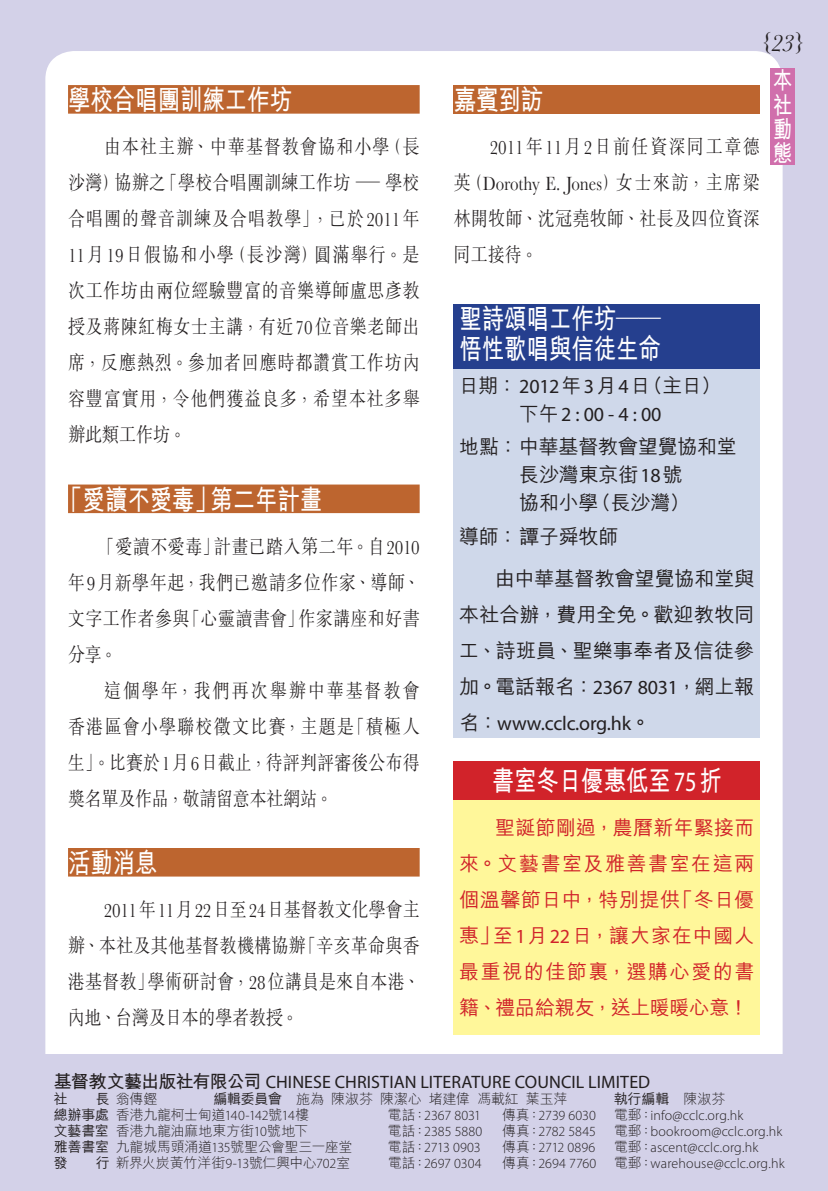
<style>
.page{position:relative;width:828px;height:1191px;background:#d3d1e8}
.page>*{position:absolute;margin:0;border:0;box-sizing:border-box;transform-origin:0 0}
._2012_activity_title{font:700 28px "M Hei HK";color:#fff;scale:.8 1}
._2012_眉題{font:700 24px/24px "M Hei HK";color:#fff;text-align:justify;scale:.8 1}
._2012_number{font:italic 24px "Baskerville";color:#231f20}
._2012_activity{font:300 20px/36px "M Sung HK";letter-spacing:.02em;color:#231f20;text-align:justify;scale:.85 1}
._2012_activity-2{font:500 20px/36px "M Hei HK";letter-spacing:-.01em;color:#231f20;text-align:justify}
._2012_activity-3{font:500 20px/36px "M Hei HK";letter-spacing:.04em;color:#d1232a;text-align:justify}
._2012_activity-4{font:20px "Myriad Pro";color:#231f20}
.t1{font:18px "Myriad Pro";letter-spacing:.005em;color:#231f20}
.t2{font:300 14px "Myriad Pro";letter-spacing:.005em;color:#231f20}
.t3{font:300 14px "M Hei HK";letter-spacing:-.02em;color:#231f20}
.t4{font:500 14px "M Hei HK";color:#231f20}
.s1{font-family:"Baskerville";font-weight:400}
.s2{font-family:"Myriad Pro";font-weight:400}
.s3{font-family:"M Hei HK";font-weight:500}
.s4{font-family:"M Hei HK";font-weight:700}
.s5{font-weight:500}
.s6{font-weight:300}
.s7{font-family:"Myriad Pro"}
.s8{font-family:"M Hei HK"}
</style>
<div class="page">
<div style="left:45px;top:51px;width:737px;height:1003px;background:#fff"></div>
<svg style="left:68px;top:85px;width:352px;height:791px;background:#f7eee8"></svg>
<div style="left:454px;top:85px;width:306px;height:29px;background:#bd652f"></div>
<div style="left:454px;top:304px;width:306px;height:65px;background:#253f8e"></div>
<div style="left:454px;top:369px;width:306px;height:369px;background:#cfd8ea"></div>
<div style="left:454px;top:760px;width:306px;height:40px;background:#d1232a"></div>
<div style="left:454px;top:800px;width:306px;height:235px;background:#fff79a"></div>
<div style="left:770px;top:68px;width:25px;height:96px;background:#d06fac"></div>
<p class="_2012_activity_title" style="left:68px;top:79px;width:281px">學校合唱團訓練工作坊</p>
<p class="_2012_activity" style="left:68px;top:128px;width:415px;text-indent:36px">由本社主辦、中華基督教會協和小學（長沙灣）協辦之「學校合唱團訓練工作坊－學校合唱團的聲音訓練及合唱教學」，已於<span class="s1">2011</span>年<span class="s1">11</span>月<span class="s1">19</span>日假協和小學（長沙灣）圓滿舉行。是次工作坊由兩位經驗豐富的音樂導師盧思彥教授及蔣陳紅梅女士主講，有近<span class="s1">70</span>位音樂老師出席，反應熱烈。參加者回應時都讚賞工作坊內容豐富實用，令他們獲益良多，希望本社多舉辦此類工作坊。</p>
<p class="_2012_activity_title" style="left:60px;top:479px;width:329px">「愛讀不愛毒」第二年計畫</p>
<p class="_2012_activity" style="left:68px;top:527px;width:416px;text-indent:30px">「愛讀不愛毒」計畫已踏入第二年。自<span class="s1">2010</span>年<span class="s1">9</span>月新學年起，我們已邀請多位作家、導師、文字工作者參與「心靈讀書會」作家講座和好書分享。</p>
<p class="_2012_activity" style="left:68px;top:671px;width:415px;text-indent:36px">這個學年，我們再次舉辦中華基督教會香港區會小學聯校徵文比賽，主題是「積極人生」。比賽於<span class="s1">1</span>月<span class="s1">6</span>日截止，待評判評審後公布得獎名單及作品，敬請留意本社網站。</p>
<p class="_2012_activity_title" style="left:68px;top:842px;width:114px">活動消息</p>
<p class="_2012_activity" style="left:68px;top:891px;width:416px;text-indent:36px"><span class="s1">2011</span>年<span class="s1">11</span>月<span class="s1">22</span>日至<span class="s1">24</span>日基督教文化學會主辦、本社及其他基督教機構協辦「辛亥革命與香港基督教」學術研討會，<span class="s1">28</span>位講員是來自本港、內地、台灣及日本的學者教授。</p>
<p class="_2012_number" style="left:761px;top:28px;width:45px">{23}</p>
<p class="_2012_activity_title" style="left:454px;top:79px;width:113px">嘉賓到訪</p>
<p class="_2012_activity" style="left:454px;top:128px;width:362px;text-indent:36px"><span class="s1">2011</span>年<span class="s1">11</span>月<span class="s1">2</span>日前任資深同工章德英（<span class="s1">Dorothy E. Jones</span>）女士來訪，主席梁林開牧師、沈冠堯牧師、社長及四位資深同工接待。</p>
<p class="_2012_眉題" style="left:773px;top:67px;width:24px">本社動態</p>
<p class="_2012_activity_title" style="left:459px;top:299px;width:254px">聖詩頌唱工作坊──</p>
<p class="_2012_activity_title" style="left:459px;top:329px;width:253px">悟性歌唱與信徒生命</p>
<p class="_2012_activity-2" style="left:459px;top:366px;width:264px">日期： <span class="s2">2012</span>年<span class="s2">3</span>月<span class="s2">4</span>日（主日）</p>
<p class="_2012_activity-4" style="left:519px;top:401px;width:144px"><span class="s3">下午</span>2 : 00 - 4 : 00</p>
<p class="_2012_activity-2" style="left:459px;top:427px;width:279px">地點：中華基督教會望覺協和堂</p>
<p class="_2012_activity-2" style="left:519px;top:455px;width:165px">長沙灣東京街<span class="s2">18</span>號</p>
<p class="_2012_activity-2" style="left:519px;top:483px;width:172px">協和小學（長沙灣）</p>
<p class="_2012_activity-2" style="left:459px;top:517px;width:161px">導師：譚子舜牧師</p>
<p class="_2012_activity-2" style="left:459px;top:559px;width:297px;text-indent:36px">由中華基督教會望覺協和堂與本社合辦，費用全免。歡迎教牧同工、詩班員、聖樂事奉者及信徒參加。電話報名：<span class="s2">2367 8031</span>，網上報名：<span class="s2">www.cclc.org.hk</span>。</p>
<p class="_2012_activity_title" style="left:492px;top:760px;width:289px">書室冬日優惠低至<span class="s2">75</span>折</p>
<p class="_2012_activity-3" style="left:459px;top:808px;width:297px;text-indent:36px">聖誕節剛過，農曆新年緊接而來。文藝書室及雅善書室在這兩個溫馨節日中，特別提供「冬日優惠」至<span class="s2">1</span>月<span class="s2">22</span>日，讓大家在中國人最重視的佳節裏，選購心愛的書籍、禮品給親友，送上暖暖心意！</p>
<p class="t1" style="left:54px;top:1070px;width:598px"><span class="s4">基督教文藝出版社有限公司</span> CHINESE CHRISTIAN LITERATURE COUNCIL LIMITED</p>
<p class="t4" style="left:54px;top:1089px;width:15px">社</p>
<p class="t3" style="left:96px;top:1089px;width:63px"><span class="s5">長</span>翁傳鏗</p>
<p class="t3" style="left:213px;top:1089px;width:356px"><span class="s5">編輯委員會</span> 施為陳淑芬陳潔心堵建偉馮載紅葉玉萍</p>
<p class="t4" style="left:614px;top:1089px;width:113px">執行編輯 <span class="s6">陳淑芬</span></p>
<p class="t3" style="left:54px;top:1105px;width:257px"><span class="s5">總辦事處</span>香港九龍柯士甸道<span class="s7">140-142</span>號<span class="s7">14</span>樓</p>
<p class="t2" style="left:388px;top:1107px;width:95px"><span class="s8">電話：</span>2367 8031</p>
<p class="t2" style="left:502px;top:1107px;width:95px"><span class="s8">傳真：</span>2739 6030</p>
<p class="t2" style="left:614px;top:1107px;width:131px"><span class="s8">電郵：</span>info@cclc.org.hk</p>
<p class="t3" style="left:54px;top:1121px;width:256px"><span class="s5">文藝書室</span>香港九龍油麻地東方街<span class="s7">10</span>號地下</p>
<p class="t2" style="left:388px;top:1123px;width:96px"><span class="s8">電話：</span>2385 5880</p>
<p class="t2" style="left:502px;top:1123px;width:95px"><span class="s8">傳真：</span>2782 5845</p>
<p class="t2" style="left:614px;top:1123px;width:170px"><span class="s8">電郵：</span>bookroom@cclc.org.hk</p>
<p class="t3" style="left:54px;top:1137px;width:300px"><span class="s5">雅善書室</span>九龍城馬頭涌道<span class="s7">135</span>號聖公會聖三一座堂</p>
<p class="t2" style="left:388px;top:1139px;width:94px"><span class="s8">電話：</span>2713 0903</p>
<p class="t2" style="left:502px;top:1139px;width:95px"><span class="s8">傳真：</span>2712 0896</p>
<p class="t2" style="left:614px;top:1139px;width:146px"><span class="s8">電郵：</span>ascent@cclc.org.hk</p>
<p class="t4" style="left:54px;top:1153px;width:15px">發</p>
<p class="t3" style="left:96px;top:1153px;width:256px"><span class="s5">行</span>新界火炭黃竹洋街<span class="s7">9-13</span>號仁興中心<span class="s7">702</span>室</p>
<p class="t2" style="left:388px;top:1155px;width:95px"><span class="s8">電話：</span>2697 0304</p>
<p class="t2" style="left:502px;top:1155px;width:96px"><span class="s8">傳真：</span>2694 7760</p>
<p class="t2" style="left:614px;top:1155px;width:172px"><span class="s8">電郵：</span>warehouse@cclc.org.hk</p>
</div>
